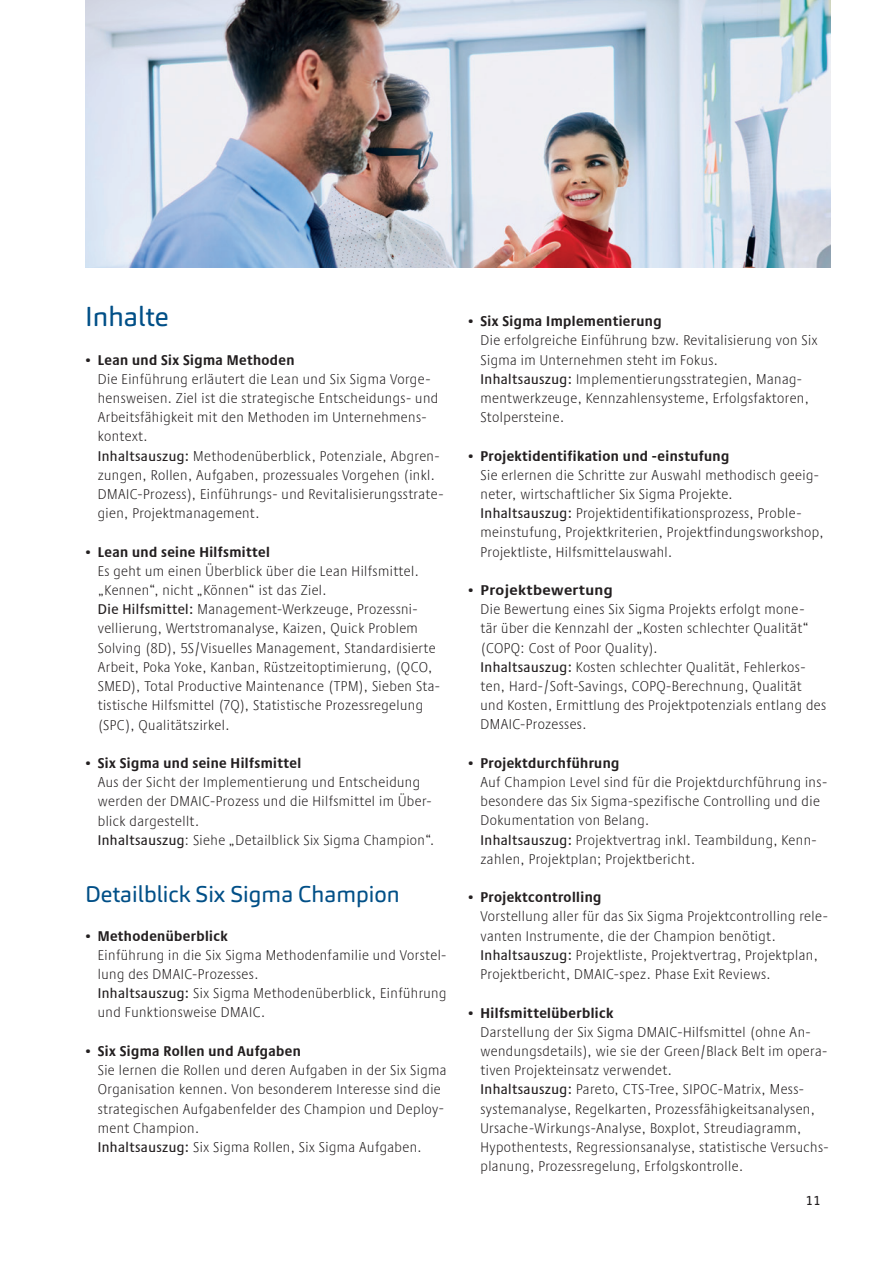
<style>
.page{position:relative;width:893px;height:1263px;background:#fff}
.page>*{position:absolute;margin:0;border:0;box-sizing:border-box;transform-origin:0 0}
.t1{font:27px "Carnas";color:#014f87}
.t2{font:22.5px "Carnas";color:#014f87}
.t3{font:300 condensed 14.55px/19.2px "Praxis Next";letter-spacing:.03em;color:#231f20}
.t4{font:700 condensed 14.55px "Praxis Next";letter-spacing:.03em;color:#231f20}
.t5{font:13.5px "Carnas";color:#231f20}
.s1{font-weight:500}
.s2{font-weight:700}
.s3{font-weight:700;font-stretch:normal}
</style>
<div class="page">
<img style="left:85px;top:0;width:745px;height:268px">
<h1 class="t1" style="left:85px;top:300px;width:85px">Inhalte</h1>
<p class="t4" style="left:85px;top:348px;width:211px">• Lean und Six Sigma Methoden</p>
<p class="t3" style="left:98px;top:369px;width:347px">Die Einführung erläutert die Lean und Six Sigma Vorge&shy;hensweisen. Ziel ist die strategische Entscheidungs- und Arbeitsfähigkeit mit den Methoden im Unternehmens&shy;kontext.<br><span class="s1">Inhaltsauszug:</span> Methodenüberblick, Potenziale, Abgren&shy;zungen, Rollen, Aufgaben, prozessuales Vorgehen (inkl.<br>DMAIC-Prozess), Einführungs- und Revitalisierungsstrate&shy;gien, Projektmanagement.</p>
<p class="t4" style="left:85px;top:540px;width:186px">• Lean und seine Hilfsmittel</p>
<p class="t3" style="left:98px;top:561px;width:344px">Es geht um einen Überblick über die Lean Hilfsmittel. „Kennen“, nicht „Können“ ist das Ziel.<br><span class="s1">Die Hilfsmittel:</span> Management-Werkzeuge, Prozessni&shy;vellierung, Wertstromanalyse, Kaizen, Quick Problem Solving (8D), 5S/Visuelles Management, Standardisierte Arbeit, Poka Yoke, Kanban, Rüstzeitoptimierung, (QCO, SMED), Total Productive Maintenance (TPM), Sieben Sta&shy;tistische Hilfsmittel (7Q), Statistische Prozessregelung (SPC), Qualitätszirkel.</p>
<p class="t4" style="left:85px;top:751px;width:218px">• Six Sigma und seine Hilfsmittel</p>
<p class="t3" style="left:98px;top:772px;width:338px">Aus der Sicht der Implementierung und Entscheidung werden der DMAIC-Prozess und die Hilfsmittel im Über&shy;blick dargestellt.<br><span class="s1">Inhaltsauszug</span>: Siehe „Detailblick Six Sigma Champion“.</p>
<h2 class="t2" style="left:85px;top:880px;width:316px">Detailblick Six Sigma Champion</h2>
<p class="t4" style="left:85px;top:924px;width:144px">• Methodenüberblick</p>
<p class="t3" style="left:98px;top:945px;width:350px">Einführung in die Six Sigma Methodenfamilie und Vorstel&shy;lung des DMAIC-Prozesses.<br><span class="s1">Inhaltsauszug:</span> Six Sigma Methodenüberblick, Einführung und Funktionsweise DMAIC.</p>
<p class="t4" style="left:85px;top:1039px;width:217px">• Six Sigma Rollen und Aufgaben</p>
<p class="t3" style="left:98px;top:1060px;width:350px">Sie lernen die Rollen und deren Aufgaben in der Six Sigma Organisation kennen. Von besonderem Interesse sind die strategischen Aufgabenfelder des Champion und Deploy&shy;ment Champion.<br><span class="s1">Inhaltsauszug:</span> Six Sigma Rollen, Six Sigma Aufgaben.</p>
<p class="t4" style="left:468px;top:310px;width:195px">• Six Sigma Implementierung</p>
<p class="t3" style="left:480px;top:331px;width:338px">Die erfolgreiche Einführung bzw. Revitalisierung von Six Sigma im Unternehmen steht im Fokus.<br><span class="s1">Inhaltsauszug:</span> Implementierungsstrategien, Manag&shy;mentwerkzeuge, Kennzahlensysteme, Erfolgsfaktoren, Stolpersteine.</p>
<p class="t4" style="left:468px;top:444px;width:263px">• Projektidentifikation und -einstufung</p>
<p class="t3" style="left:480px;top:465px;width:345px">Sie erlernen die Schritte zur Auswahl methodisch geeig&shy;neter, wirtschaftlicher Six Sigma Projekte.<br><span class="s1">Inhaltsauszug:</span> Projektidentifikationsprozess, Proble&shy;meinstufung, Projektkriterien, Projektfindungsworkshop, Projektliste, Hilfsmittelauswahl.</p>
<p class="t3" style="left:480px;top:580px;width:347px;text-indent:-13px"><span class="s2">•</span> <span class="s3">Projektbewertung<br></span>Die Bewertung eines Six Sigma Projekts erfolgt mone-<br>tär über die Kennzahl der „Kosten schlechter Qualität“ (COPQ: Cost of Poor Quality).<br><span class="s1">Inhaltsauszug:</span> Kosten schlechter Qualität, Fehlerkos&shy;ten, Hard-/Soft-Savings, COPQ-Berechnung, Qualität und Kosten, Ermittlung des Projektpotenzials entlang des DMAIC-Prozesses.</p>
<p class="t4" style="left:468px;top:751px;width:153px">• Projektdurchführung</p>
<p class="t3" style="left:480px;top:772px;width:348px">Auf Champion Level sind für die Projektdurchführung ins&shy;besondere das Six Sigma-spezifische Controlling und die Dokumentation von Belang.<br><span class="s1">Inhaltsauszug:</span> Projektvertrag inkl. Teambildung, Kenn&shy;zahlen, Projektplan; Projektbericht.</p>
<p class="t4" style="left:468px;top:886px;width:135px">• Projektcontrolling</p>
<p class="t3" style="left:480px;top:907px;width:349px">Vorstellung aller für das Six Sigma Projektcontrolling rele&shy;vanten Instrumente, die der Champion benötigt.<br><span class="s1">Inhaltsauszug:</span> Projektliste, Projektvertrag, Projektplan, Projektbericht, DMAIC-spez. Phase Exit Reviews.</p>
<p class="t4" style="left:468px;top:1001px;width:147px">• Hilfsmittelüberblick</p>
<p class="t3" style="left:480px;top:1022px;width:350px">Darstellung der Six Sigma DMAIC-Hilfsmittel (ohne An&shy;wendungsdetails), wie sie der Green/Black Belt im opera&shy;tiven Projekteinsatz verwendet.<br><span class="s1">Inhaltsauszug:</span> Pareto, CTS-Tree, SIPOC-Matrix, Mess&shy;systemanalyse, Regelkarten, Prozessfähigkeitsanalysen, Ursache-Wirkungs-Analyse, Boxplot, Streudiagramm, Hypothentests, Regressionsanalyse, statistische Versuchs&shy;planung, Prozessregelung, Erfolgskontrolle.</p>
<p class="t5" style="left:805px;top:1192px;width:17px">11</p>
</div>
